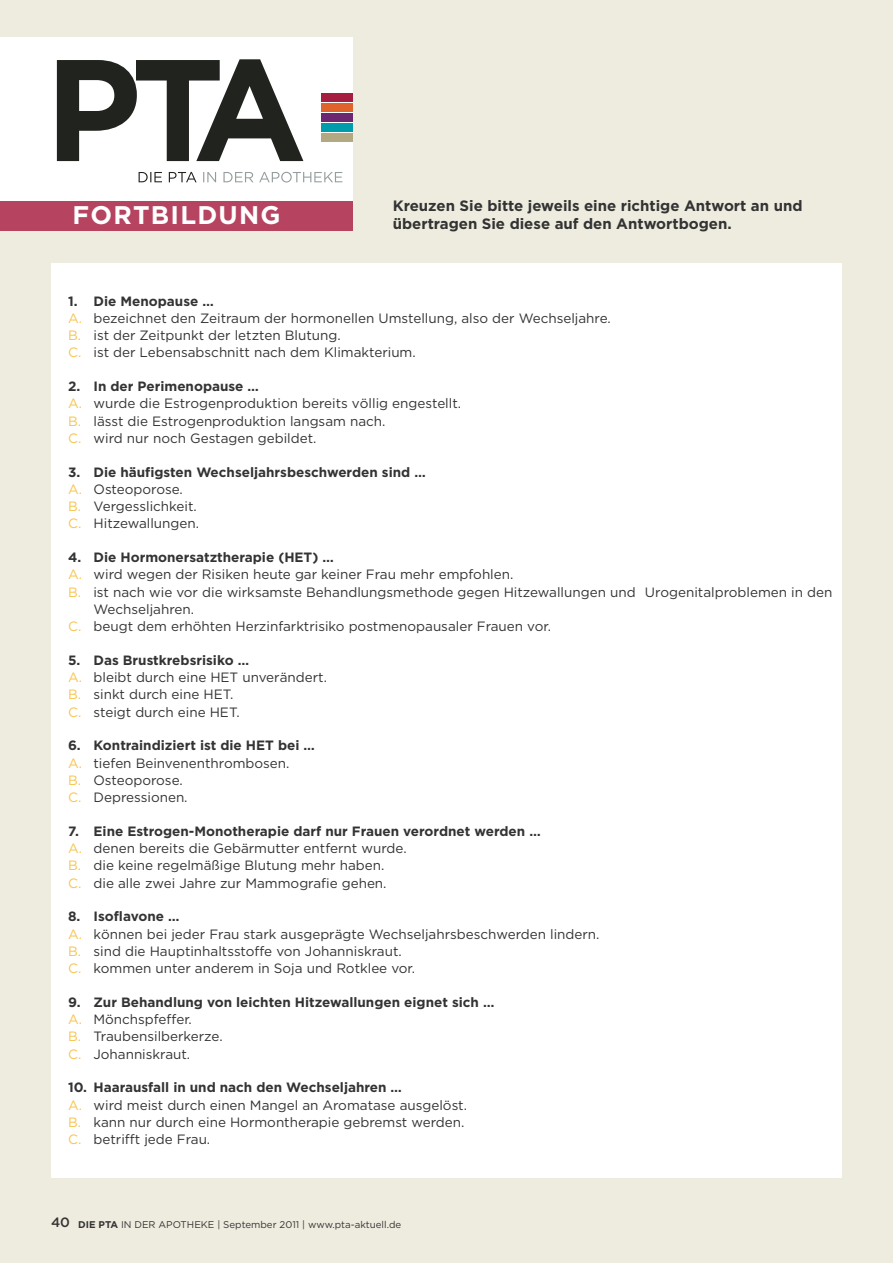
<style>
.page{position:relative;width:893px;height:1263px;background:#eeecde}
.page>*{position:absolute;margin:0;border:0;box-sizing:border-box;transform-origin:0 0}
.t1{font:700 25.5px "Gotham";letter-spacing:.05em;color:#fff}
.t2{font:700 15px/18px "Gotham";color:#343334}
.t3{font:13.5px/17.2px "Gotham";color:#343334}
.t4{font:700 13.5px/17.2px "Gotham";color:#343334}
.t5{font:9.75px "Gotham";color:#343334}
.s1{font-weight:700}
.s2{color:#f7c44e}
.s3{font-weight:400;color:#f7c44e}
.s4{font-weight:400}
.s5{font-weight:500;font-size:13.5px}
</style>
<div class="page">
<div style="left:0;top:37px;width:353px;height:168px;background:#fff"></div>
<div style="left:321px;top:93px;width:32px;height:9px;background:#a51e40"></div>
<div style="left:321px;top:103px;width:32px;height:9px;background:#df632a"></div>
<div style="left:321px;top:113px;width:32px;height:9px;background:#6c2770"></div>
<div style="left:321px;top:123px;width:32px;height:9px;background:#009cab"></div>
<div style="left:321px;top:134px;width:32px;height:8px;background:#b2a982"></div>
<svg style="left:203px;top:172px;width:139px;height:10px"></svg>
<svg style="left:139px;top:172px;width:58px;height:10px"></svg>
<svg style="left:57px;top:60px;width:246px;height:101px"></svg>
<div style="left:0;top:201px;width:353px;height:30px;background:#b64461"></div>
<div style="left:51px;top:264px;width:791px;height:914px;background:#fff"></div>
<h1 class="t1" style="left:72px;top:205px;width:210px">FORTBILDUNG</h1>
<p class="t2" style="left:393px;top:198px;width:411px">Kreuzen Sie bitte jeweils eine richtige Antwort an und übertragen Sie diese auf den Antwortbogen.</p>
<p class="t3" style="left:68px;top:293px;width:544px"><span class="s1">1. Die Menopause …<br></span><span class="s2">A.</span> bezeichnet den Zeitraum der hormonellen Umstellung, also der Wechseljahre.<br><span class="s2">B.</span> ist der Zeitpunkt der letzten Blutung.<br><span class="s2">C.</span> ist der Lebensabschnitt nach dem Klimakterium.</p>
<p class="t3" style="left:68px;top:379px;width:395px"><span class="s1">2. In der Perimenopause …<br></span><span class="s2">A.</span> wurde die Estrogenproduktion bereits völlig engestellt.<br><span class="s2">B.</span> lässt die Estrogenproduktion langsam nach.<br><span class="s2">C.</span> wird nur noch Gestagen gebildet.</p>
<p class="t4" style="left:68px;top:464px;width:359px">3. Die häufigsten Wechseljahrsbeschwerden sind …<br><span class="s3">A.</span> <span class="s4">Osteoporose.<br></span><span class="s3">B.</span> <span class="s4">Vergesslichkeit.<br></span><span class="s3">C.</span> <span class="s4">Hitzewallungen.</span></p>
<p class="t4" style="left:68px;top:550px;width:267px">4. Die Hormonersatztherapie (HET) …</p>
<p class="t3" style="left:68px;top:567px;width:447px"><span class="s2">A.</span> wird wegen der Risiken heute gar keiner Frau mehr empfohlen.</p>
<p class="t3" style="left:68px;top:584px;width:766px"><span class="s2">B.</span> ist nach wie vor die wirksamste Behandlungsmethode gegen Hitzewallungen und Urogenitalproblemen in den</p>
<p class="t3" style="left:93px;top:601px;width:102px">Wechseljahren.</p>
<p class="t3" style="left:68px;top:619px;width:484px"><span class="s2">C.</span> beugt dem erhöhten Herzinfarktrisiko postmenopausaler Frauen vor.</p>
<p class="t3" style="left:68px;top:652px;width:260px"><span class="s1">5. Das Brustkrebsrisiko …<br></span><span class="s2">A.</span> bleibt durch eine HET unverändert.<br><span class="s2">B.</span> sinkt durch eine HET.<br><span class="s2">C.</span> steigt durch eine HET.</p>
<p class="t3" style="left:68px;top:738px;width:248px"><span class="s1">6. Kontraindiziert ist die HET bei …<br></span><span class="s2">A.</span> tiefen Beinvenenthrombosen.<br><span class="s2">B.</span> Osteoporose.<br><span class="s2">C.</span> Depressionen.</p>
<p class="t3" style="left:68px;top:823px;width:474px"><span class="s1">7. Eine Estrogen-Monotherapie darf nur Frauen verordnet werden … </span><span class="s2">A.</span> denen bereits die Gebärmutter entfernt wurde.<br><span class="s2">B.</span> die keine regelmäßige Blutung mehr haben.<br><span class="s2">C.</span> die alle zwei Jahre zur Mammografie gehen.</p>
<p class="t3" style="left:68px;top:909px;width:533px"><span class="s1">8. Isoflavone …<br></span><span class="s2">A.</span> können bei jeder Frau stark ausgeprägte Wechseljahrsbeschwerden lindern.<br><span class="s2">B.</span> sind die Hauptinhaltsstoffe von Johanniskraut.<br><span class="s2">C.</span> kommen unter anderem in Soja und Rotklee vor.</p>
<p class="t4" style="left:68px;top:994px;width:428px">9. Zur Behandlung von leichten Hitzewallungen eignet sich …<br><span class="s3">A.</span> <span class="s4">Mönchspfeffer.<br></span><span class="s3">B.</span> <span class="s4">Traubensilberkerze.<br></span><span class="s3">C.</span> <span class="s4">Johanniskraut.</span></p>
<p class="t3" style="left:68px;top:1080px;width:400px"><span class="s1">10. Haarausfall in und nach den Wechseljahren …<br></span><span class="s2">A.</span> wird meist durch einen Mangel an Aromatase ausgelöst.<br><span class="s2">B.</span> kann nur durch eine Hormontherapie gebremst werden.<br><span class="s2">C.</span> betrifft jede Frau.</p>
<p class="t5" style="left:51px;top:1221px;width:352px"><span class="s5">40</span> <span class="s1">DIE PTA</span> IN DER APOTHEKE | September 2011 | www.pta-aktuell.de</p>
</div>
